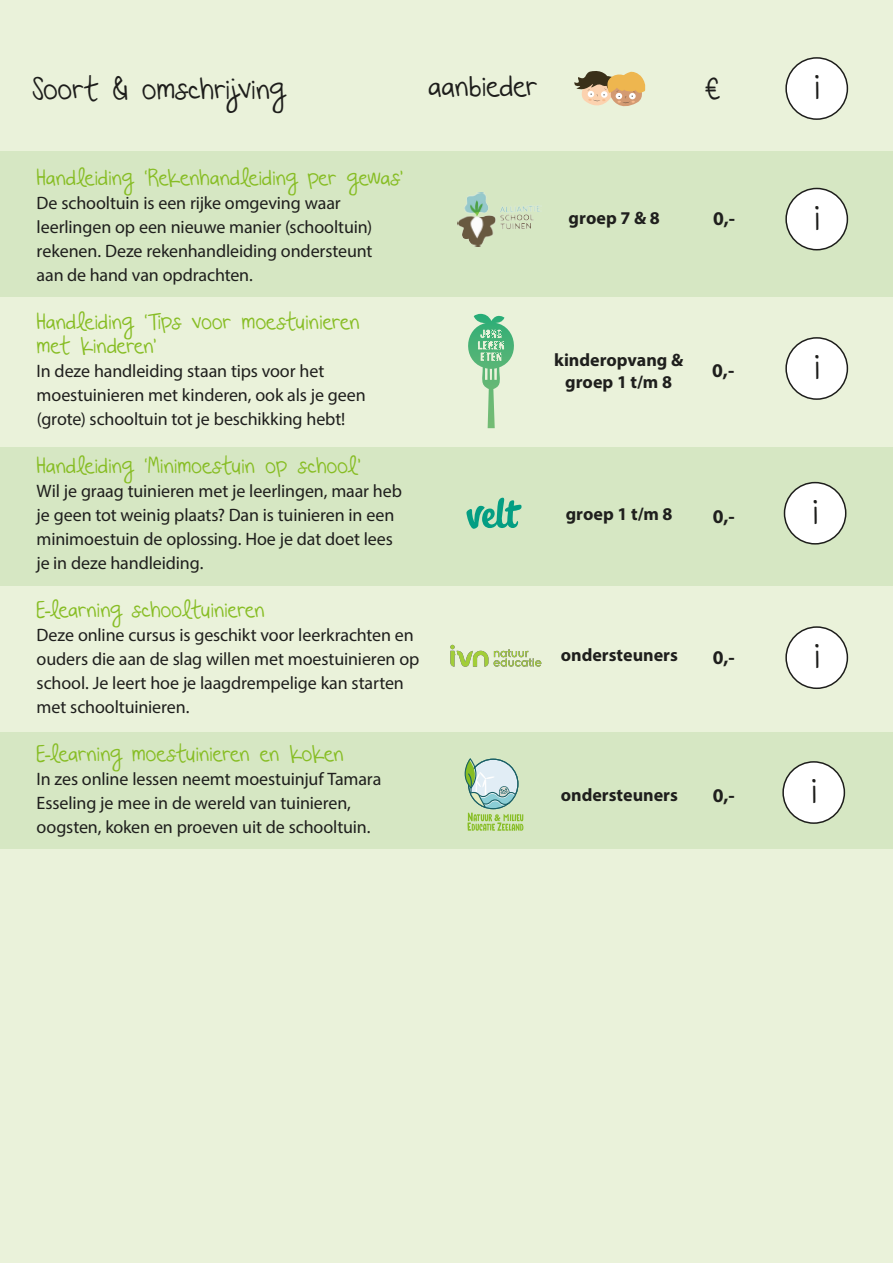
<style>
.page{position:relative;width:893px;height:1263px;background:#fff}
.page>*{position:absolute;margin:0;border:0;box-sizing:border-box;transform-origin:0 0}
.t1{font:37.5px "Beautiful Every Time";color:#1d1d1b}
.t2{font:28.5px "Beautiful Every Time";letter-spacing:.005em;color:#1d1d1b}
.t3{font:21px/24px "Beautiful Every Time";color:#87bd24}
.t4{font:700 19.5px "Myriad Pro";color:#1f1f1d}
.t5{font:18px/24px "Myriad Pro";letter-spacing:-.005em;color:#1f1f1d}
.t6{font:700 18px/22.5px "Myriad Pro";color:#1f1f1d;text-align:center}
</style>
<div class="page">
<div style="left:0;top:586px;width:893px;height:147px;background:#eaf2da"></div>
<div style="left:0;top:0;width:893px;height:155px;background:#eaf2da"></div>
<div style="left:0;top:152px;width:893px;height:145px;background:#d6e7c3"></div>
<div style="left:0;top:297px;width:893px;height:150px;background:#eaf2da"></div>
<div style="left:0;top:447px;width:893px;height:139px;background:#d6e7c3"></div>
<div style="left:0;top:733px;width:893px;height:117px;background:#d6e7c3"></div>
<div style="left:0;top:850px;width:893px;height:413px;background:#eaf2da"></div>
<svg style="left:574px;top:71px;width:72px;height:36px"></svg>
<svg style="left:468px;top:313px;width:46px;height:115px"></svg>
<svg style="left:466px;top:498px;width:56px;height:31px"></svg>
<svg style="left:464px;top:758px;width:60px;height:73px"></svg>
<div style="left:783px;top:762px;width:61px;height:61px;background:#fff;border-radius:50%"></div>
<div style="left:782px;top:761px;width:63px;height:63px;border:2px solid #1d1d1b;border-radius:50%"></div>
<div style="left:784px;top:483px;width:62px;height:61px;background:#fff;border-radius:50%"></div>
<div style="left:784px;top:482px;width:62px;height:63px;border:2px solid #1d1d1b;border-radius:50%"></div>
<div style="left:786px;top:58px;width:61px;height:61px;background:#fff;border-radius:50%"></div>
<div style="left:785px;top:57px;width:63px;height:63px;border:2px solid #1d1d1b;border-radius:50%"></div>
<div style="left:786px;top:188px;width:61px;height:62px;background:#fff;border-radius:50%"></div>
<div style="left:785px;top:188px;width:63px;height:62px;border:2px solid #1d1d1b;border-radius:50%"></div>
<div style="left:786px;top:338px;width:61px;height:61px;background:#fff;border-radius:50%"></div>
<div style="left:785px;top:337px;width:63px;height:63px;border:2px solid #1d1d1b;border-radius:50%"></div>
<div style="left:786px;top:627px;width:61px;height:61px;background:#fff;border-radius:50%"></div>
<div style="left:785px;top:626px;width:63px;height:63px;border:2px solid #1d1d1b;border-radius:50%"></div>
<img style="left:457px;top:192px;width:83px;height:54px">
<img style="left:450px;top:644px;width:92px;height:23px">
<h2 class="t2" style="left:33px;top:72px;width:253px">Soort &amp; omschrijving</h2>
<h2 class="t2" style="left:428px;top:69px;width:111px">aanbieder</h2>
<h2 class="t2" style="left:705px;top:72px;width:17px">€</h2>
<h1 class="t1" style="left:814px;top:64px;width:8px">i</h1>
<p class="t3" style="left:37px;top:166px;width:369px">Handleiding ‘Rekenhandleiding per gewas’</p>
<p class="t5" style="left:37px;top:191px;width:337px">De schooltuin is een rijke omgeving waar leerlingen op een nieuwe manier (schooltuin) rekenen. Deze rekenhandleiding ondersteunt aan de hand van opdrachten.</p>
<p class="t3" style="left:37px;top:310px;width:324px">Handleiding ‘Tips voor moestuinieren met kinderen’</p>
<p class="t5" style="left:37px;top:359px;width:331px">In deze handleiding staan tips voor het moestuinieren met kinderen, ook als je geen (grote) schooltuin tot je beschikking hebt!</p>
<p class="t3" style="left:37px;top:454px;width:326px">Handleiding ‘Minimoestuin op school’</p>
<p class="t5" style="left:37px;top:479px;width:367px">Wil je graag tuinieren met je leerlingen, maar heb je geen tot weinig plaats? Dan is tuinieren in een minimoestuin de oplossing. Hoe je dat doet lees je in deze handleiding.</p>
<p class="t3" style="left:37px;top:598px;width:229px">E-learning schooltuinieren</p>
<p class="t5" style="left:37px;top:623px;width:384px">Deze online cursus is geschikt voor leerkrachten en ouders die aan de slag willen met moestuinieren op school. Je leert hoe je laagdrempelige kan starten met schooltuinieren.</p>
<p class="t3" style="left:37px;top:742px;width:308px">E-learning moestuinieren en koken</p>
<p class="t5" style="left:37px;top:767px;width:346px">In zes online lessen neemt moestuinjuf Tamara<br>Esseling je mee in de wereld van tuinieren, oogsten, koken en proeven uit de schooltuin.</p>
<p class="t6" style="left:569px;top:206px;width:93px">groep 7 &amp; 8</p>
<p class="t4" style="left:713px;top:206px;width:24px">0,-</p>
<p class="t6" style="left:554px;top:348px;width:131px">kinderopvang &amp; groep 1 t/m 8</p>
<p class="t4" style="left:712px;top:358px;width:24px">0,-</p>
<p class="t6" style="left:566px;top:502px;width:108px">groep 1 t/m 8</p>
<p class="t4" style="left:713px;top:503px;width:24px">0,-</p>
<p class="t6" style="left:561px;top:644px;width:119px">ondersteuners</p>
<p class="t4" style="left:713px;top:645px;width:24px">0,-</p>
<h1 class="t1" style="left:814px;top:195px;width:8px">i</h1>
<h1 class="t1" style="left:814px;top:344px;width:8px">i</h1>
<h1 class="t1" style="left:812px;top:489px;width:8px">i</h1>
<h1 class="t1" style="left:814px;top:633px;width:8px">i</h1>
<p class="t6" style="left:561px;top:783px;width:119px">ondersteuners</p>
<p class="t4" style="left:713px;top:783px;width:24px">0,-</p>
<h1 class="t1" style="left:811px;top:768px;width:8px">i</h1>
</div>
